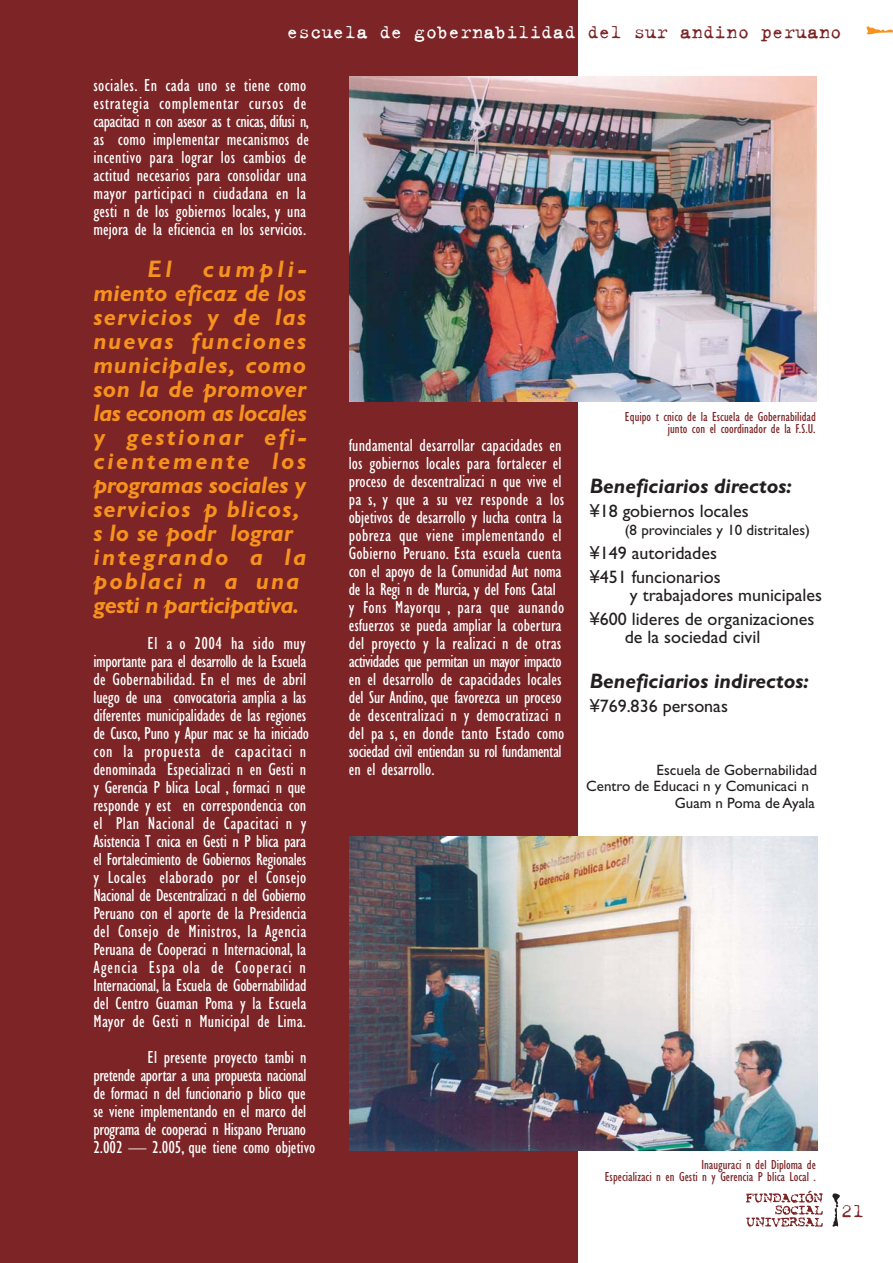
<style>
.page{position:relative;width:893px;height:1263px;background:#fff}
.page>*{position:absolute;margin:0;border:0;box-sizing:border-box;transform-origin:0 0}
.t1{font:italic 700 24px/24px "Gill Sans";letter-spacing:.04em;color:#f7921e}
.t2{font:italic 700 21px "Gill Sans";color:#231f20}
.t3{font:21px "Trixie Text";color:#fff}
.t4{font:21px "Trixie Text";color:#7c2426}
.t5{font:condensed 18px/18px "Gill Sans";color:#fff}
.t6{font:18px/24px "Gill Sans";color:#231f20}
.t7{font:15px "Gill Sans";color:#231f20}
.t8{font:condensed 13.5px/11.7px "Gill Sans";color:#7c2426;text-align:right}
.s1{color:#7c2426}
</style>
<div class="page">
<div style="left:0;top:0;width:892px;height:1262px;background:#7c2426"></div>
<div style="left:578px;top:0;width:314px;height:1263px;background:#fff"></div>
<img style="left:349px;top:77px;width:467px;height:325px">
<svg style="left:866px;top:26px;width:26px;height:9px"></svg>
<img style="left:349px;top:837px;width:468px;height:313px">
<svg style="left:746px;top:1191px;width:76px;height:36px"></svg>
<svg style="left:832px;top:1193px;width:7px;height:34px"></svg>
<p class="t3" style="left:287px;top:18px;width:556px">escuela de gobernabilidad <span class="s1">del sur andino peruano</span></p>
<p class="t5" style="left:93px;top:78px;width:217px">sociales. En cada uno se tiene como estrategia complementar cursos de capacitaci n con asesor as t cnicas, difusi n, as como implementar mecanismos de incentivo para lograr los cambios de actitud necesarios para consolidar una mayor participaci n ciudadana en la gesti n de los gobiernos locales, y una mejora de la eficiencia en los servicios.</p>
<h1 class="t1" style="left:147px;top:259px;width:26px">El</h1>
<p class="t1" style="left:93px;top:259px;width:215px;text-indent:109px">cumpli&shy;miento eficaz de los servicios y de las nuevas funciones municipales, como son la de promover las econom as locales y gestionar efi&shy;cientemente los programas sociales y servicios p blicos, s lo se podr lograr integrando a la poblaci n a una gesti n participativa.</p>
<p class="t5" style="left:93px;top:636px;width:217px;text-indent:54px">El a o 2004 ha sido muy importante para el desarrollo de la Escuela de Gobernabilidad. En el mes de abril luego de una convocatoria amplia a las diferentes municipalidades de las regiones de Cusco, Puno y Apur mac se ha iniciado con la propuesta de capacitaci n denominada Especializaci n en Gesti n y Gerencia P blica Local , formaci n que responde y est en correspondencia con el Plan Nacional de Capacitaci n y Asistencia T cnica en Gesti n P blica para el Fortalecimiento de Gobiernos Regionales y Locales elaborado por el Consejo Nacional de Descentralizaci n del Gobierno Peruano con el aporte de la Presidencia del Consejo de Ministros, la Agencia Peruana de Cooperaci n Internacional, la Agencia Espa ola de Cooperaci n Internacional, la Escuela de Gobernabilidad del Centro Guaman Poma y la Escuela Mayor de Gesti n Municipal de Lima.</p>
<p class="t5" style="left:93px;top:1050px;width:223px;text-indent:54px">El presente proyecto tambi n pretende aportar a una propuesta nacional de formaci n del funcionario p blico que se viene implementando en el marco del programa de cooperaci n Hispano Peruano 2.002 — 2.005, que tiene como objetivo</p>
<p class="t5" style="left:349px;top:438px;width:217px">fundamental desarrollar capacidades en los gobiernos locales para fortalecer el proceso de descentralizaci n que vive el pa s, y que a su vez responde a los objetivos de desarrollo y lucha contra la pobreza que viene implementando el Gobierno Peruano. Esta escuela cuenta con el apoyo de la Comunidad Aut noma de la Regi n de Murcia, y del Fons Catal y Fons Mayorqu , para que aunando esfuerzos se pueda ampliar la cobertura del proyecto y la realizaci n de otras actividades que permitan un mayor impacto en el desarrollo de capacidades locales del Sur Andino, que favorezca un proceso de descentralizaci n y democratizaci n del pa s, en donde tanto Estado como sociedad civil entiendan su rol fundamental en el desarrollo.</p>
<p class="t8" style="left:625px;top:412px;width:192px">Equipo t cnico de la Escuela de Gobernabilidad junto con el coordinador de la F.S.U.</p>
<p class="t2" style="left:589px;top:479px;width:204px">Beneficiarios directos:</p>
<p class="t6" style="left:589px;top:501px;width:160px">¥18 gobiernos locales</p>
<p class="t7" style="left:624px;top:525px;width:187px">(8 provinciales y 10 distritales)</p>
<p class="t6" style="left:589px;top:543px;width:132px">¥149 autoridades ¥451 funcionarios</p>
<p class="t6" style="left:589px;top:585px;width:234px;text-indent:40px">y trabajadores municipales ¥600 lideres de organizaciones</p>
<p class="t6" style="left:624px;top:627px;width:137px">de la sociedad civil</p>
<p class="t2" style="left:589px;top:674px;width:221px">Beneficiarios indirectos:</p>
<p class="t6" style="left:589px;top:696px;width:140px">¥769.836 personas</p>
<p class="t7" style="left:656px;top:765px;width:162px">Escuela de Gobernabilidad</p>
<p class="t7" style="left:586px;top:781px;width:224px">Centro de Educaci n y Comunicaci n</p>
<p class="t7" style="left:675px;top:798px;width:141px">Guam n Poma de Ayala</p>
<p class="t8" style="left:604px;top:1160px;width:213px">Inauguraci n del Diploma de<br>Especializaci n en Gesti n y Gerencia P blica Local .</p>
<p class="t4" style="left:841px;top:1198px;width:25px">21</p>
</div>
